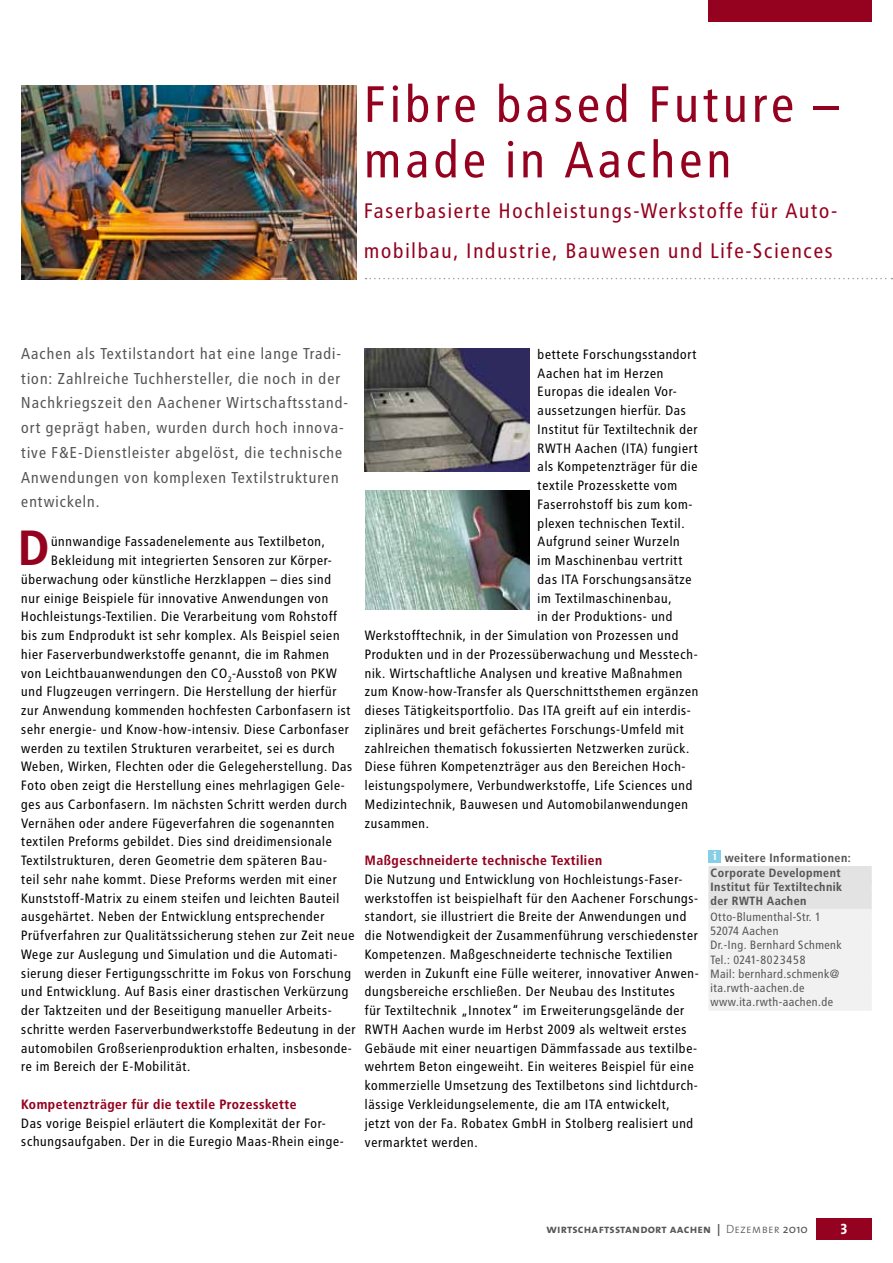
<style>
.page{position:relative;width:893px;height:1263px;background:#fff}
.page>*{position:absolute;margin:0;border:0;box-sizing:border-box;transform-origin:0 0}
.t1{font:51px/55.5px "Transit";letter-spacing:.05em;color:#94021f}
.t2{font:700 49.35px "Transit";color:#94021f}
.t3{font:21px/40.5px "Transit";letter-spacing:.05em;color:#94021f}
.t4{font:15.75px/24.8px "Transit";letter-spacing:.03em;color:#565655}
.t5{font:15px "The Mix Bold Caps";color:#fff}
.t6{font:13.5px/18.8px "Transit";letter-spacing:.02em;color:#000}
.t7{font:700 13.5px "Transit";letter-spacing:.02em;color:#94021f}
.t8{font:12px/14.2px "Transit";color:#565655}
.t9{font:700 12px/14.2px "Transit";letter-spacing:.02em;color:#565655}
.t10{font:12px "The Mix Bold Caps";letter-spacing:.015em;color:#565655}
.s1{font-family:"The Mix Light Caps"}
.s2{font-family:"The Mix"}
</style>
<div class="page">
<div style="left:816px;top:1218px;width:56px;height:21px;background:#94021f"></div>
<div style="left:708px;top:0;width:164px;height:21px;background:#94021f"></div>
<svg style="left:366px;top:278px;width:526px;height:1px"></svg>
<div style="left:708px;top:866px;width:164px;height:16px;background:#e3e3e3"></div>
<div style="left:708px;top:880px;width:164px;height:17px;background:#e3e3e3"></div>
<div style="left:708px;top:894px;width:164px;height:17px;background:#e3e3e3"></div>
<div style="left:708px;top:909px;width:164px;height:16px;background:#f1f1f1"></div>
<div style="left:708px;top:923px;width:164px;height:16px;background:#f1f1f1"></div>
<div style="left:708px;top:937px;width:164px;height:17px;background:#f1f1f1"></div>
<div style="left:708px;top:951px;width:164px;height:17px;background:#f1f1f1"></div>
<div style="left:708px;top:966px;width:164px;height:16px;background:#f1f1f1"></div>
<div style="left:708px;top:980px;width:164px;height:16px;background:#f1f1f1"></div>
<div style="left:708px;top:994px;width:164px;height:17px;background:#f1f1f1"></div>
<div style="left:708px;top:850px;width:13px;height:12px;background:#87cfe6"></div>
<img style="left:21px;top:85px;width:335px;height:195px">
<img style="left:365px;top:349px;width:164px;height:122px">
<img style="left:366px;top:490px;width:163px;height:119px">
<h1 class="t1" style="left:364px;top:77px;width:476px">Fibre based Future – made in Aachen</h1>
<h3 class="t3" style="left:364px;top:190px;width:475px">Faserbasierte Hochleistungs-Werkstoffe für Auto&shy;mobilbau, Industrie, Bauwesen und Life-Sciences</h3>
<p class="t4" style="left:21px;top:341px;width:329px">Aachen als Textilstandort hat eine lange Tradi&shy;tion: Zahlreiche Tuchhersteller, die noch in der Nachkriegszeit den Aachener Wirtschaftsstand&shy;ort geprägt haben, wurden durch hoch innova&shy;tive F&amp;E-Dienstleister abgelöst, die technische Anwendungen von komplexen Textilstrukturen entwickeln.</p>
<h2 class="t2" style="left:18px;top:518px;width:34px">D</h2>
<p class="t6" style="left:51px;top:532px;width:276px">ünnwandige Fassadenelemente aus Textilbeton,</p>
<p class="t6" style="left:51px;top:551px;width:283px">Bekleidung mit integrierten Sensoren zur Körper-</p>
<p class="t6" style="left:21px;top:570px;width:312px">überwachung oder künstliche Herzklappen – dies sind</p>
<p class="t6" style="left:21px;top:589px;width:309px">nur einige Beispiele für innovative Anwendungen von</p>
<p class="t6" style="left:21px;top:607px;width:318px">Hochleistungs-Textilien. Die Verarbeitung vom Rohstoff</p>
<p class="t6" style="left:21px;top:626px;width:320px">bis zum Endprodukt ist sehr komplex. Als Beispiel seien</p>
<p class="t6" style="left:21px;top:645px;width:310px">hier Faserverbundwerkstoffe genannt, die im Rahmen</p>
<p class="t6" style="left:21px;top:664px;width:317px">von Leichtbauanwendungen den CO<sub>2</sub>-Ausstoß von PKW</p>
<p class="t6" style="left:21px;top:682px;width:317px">und Flugzeugen verringern. Die Herstellung der hierfür</p>
<p class="t6" style="left:21px;top:701px;width:331px">zur Anwendung kommenden hochfesten Carbonfasern ist</p>
<p class="t6" style="left:21px;top:720px;width:330px">sehr energie- und Know-how-intensiv. Diese Carbonfaser</p>
<p class="t6" style="left:21px;top:739px;width:315px">werden zu textilen Strukturen verarbeitet, sei es durch</p>
<p class="t6" style="left:21px;top:757px;width:333px">Weben, Wirken, Flechten oder die Gelegeherstellung. Das</p>
<p class="t6" style="left:21px;top:776px;width:326px">Foto oben zeigt die Herstellung eines mehrlagigen Gele-</p>
<p class="t6" style="left:21px;top:795px;width:328px">ges aus Carbonfasern. Im nächsten Schritt werden durch</p>
<p class="t6" style="left:21px;top:814px;width:315px">Vernähen oder andere Fügeverfahren die sogenannten</p>
<p class="t6" style="left:21px;top:832px;width:313px">textilen Preforms gebildet. Dies sind dreidimensionale</p>
<p class="t6" style="left:21px;top:851px;width:308px">Textilstrukturen, deren Geometrie dem späteren Bau-</p>
<p class="t6" style="left:21px;top:870px;width:318px">teil sehr nahe kommt. Diese Preforms werden mit einer</p>
<p class="t6" style="left:21px;top:889px;width:320px">Kunststoff-Matrix zu einem steifen und leichten Bauteil</p>
<p class="t6" style="left:21px;top:907px;width:305px">ausgehärtet. Neben der Entwicklung entsprechender</p>
<p class="t6" style="left:21px;top:926px;width:335px">Prüfverfahren zur Qualitätssicherung stehen zur Zeit neue</p>
<p class="t6" style="left:21px;top:945px;width:318px">Wege zur Auslegung und Simulation und die Automati-</p>
<p class="t6" style="left:21px;top:964px;width:332px">sierung dieser Fertigungsschritte im Fokus von Forschung</p>
<p class="t6" style="left:21px;top:982px;width:329px">und Entwicklung. Auf Basis einer drastischen Verkürzung</p>
<p class="t6" style="left:21px;top:1001px;width:313px">der Taktzeiten und der Beseitigung manueller Arbeits-</p>
<p class="t6" style="left:21px;top:1020px;width:336px">schritte werden Faserverbundwerkstoffe Bedeutung in der</p>
<p class="t6" style="left:21px;top:1039px;width:333px">automobilen Großserienproduktion erhalten, insbesonde-</p>
<p class="t6" style="left:21px;top:1057px;width:171px">re im Bereich der E-Mobilität.</p>
<p class="t7" style="left:21px;top:1096px;width:277px">Kompetenzträger für die textile Prozesskette</p>
<p class="t6" style="left:21px;top:1114px;width:325px">Das vorige Beispiel erläutert die Komplexität der For&shy;schungsaufgaben. Der in die Euregio Maas-Rhein einge-</p>
<p class="t6" style="left:538px;top:345px;width:161px">bettete Forschungsstandort</p>
<p class="t6" style="left:538px;top:364px;width:128px">Aachen hat im Herzen</p>
<p class="t6" style="left:538px;top:382px;width:141px">Europas die idealen Vor-</p>
<p class="t6" style="left:538px;top:401px;width:150px">aussetzungen hierfür. Das</p>
<p class="t6" style="left:538px;top:420px;width:162px">Institut für Textiltechnik der</p>
<p class="t6" style="left:538px;top:439px;width:162px">RWTH Aachen (ITA) fungiert</p>
<p class="t6" style="left:538px;top:457px;width:162px">als Kompetenzträger für die</p>
<p class="t6" style="left:538px;top:476px;width:142px">textile Prozesskette vom</p>
<p class="t6" style="left:538px;top:495px;width:157px">Faserrohstoff bis zum kom-</p>
<p class="t6" style="left:538px;top:514px;width:149px">plexen technischen Textil.</p>
<p class="t6" style="left:538px;top:532px;width:144px">Aufgrund seiner Wurzeln</p>
<p class="t6" style="left:538px;top:551px;width:147px">im Maschinenbau vertritt</p>
<p class="t6" style="left:538px;top:570px;width:156px">das ITA Forschungsansätze</p>
<p class="t6" style="left:538px;top:589px;width:136px">im Textilmaschinenbau,</p>
<p class="t6" style="left:538px;top:607px;width:137px">in der Produktions- und</p>
<p class="t6" style="left:365px;top:626px;width:315px">Werkstofftechnik, in der Simulation von Prozessen und</p>
<p class="t6" style="left:365px;top:645px;width:335px">Produkten und in der Prozessüberwachung und Messtech-</p>
<p class="t6" style="left:365px;top:664px;width:319px">nik. Wirtschaftliche Analysen und kreative Maßnahmen</p>
<p class="t6" style="left:365px;top:682px;width:336px">zum Know-how-Transfer als Querschnittsthemen ergänzen</p>
<p class="t6" style="left:365px;top:701px;width:328px">dieses Tätigkeitsportfolio. Das ITA greift auf ein interdis-</p>
<p class="t6" style="left:365px;top:720px;width:321px">ziplinäres und breit gefächertes Forschungs-Umfeld mit</p>
<p class="t6" style="left:365px;top:739px;width:327px">zahlreichen thematisch fokussierten Netzwerken zurück.</p>
<p class="t6" style="left:365px;top:757px;width:323px">Diese führen Kompetenzträger aus den Bereichen Hoch-</p>
<p class="t6" style="left:365px;top:776px;width:329px">leistungspolymere, Verbundwerkstoffe, Life Sciences und</p>
<p class="t6" style="left:365px;top:795px;width:325px">Medizintechnik, Bauwesen und Automobilanwendungen</p>
<p class="t6" style="left:365px;top:814px;width:66px">zusammen.</p>
<p class="t7" style="left:365px;top:852px;width:239px">Maßgeschneiderte technische Textilien</p>
<p class="t6" style="left:365px;top:870px;width:336px">Die Nutzung und Entwicklung von Hochleistungs-Faser&shy;werkstoffen ist beispielhaft für den Aachener Forschungs&shy;standort, sie illustriert die Breite der Anwendungen und die Notwendigkeit der Zusammenführung verschiedenster Kompetenzen. Maßgeschneiderte technische Textilien werden in Zukunft eine Fülle weiterer, innovativer Anwen&shy;dungsbereiche erschließen. Der Neubau des Institutes<br>für Textiltechnik „Innotex“ im Erweiterungsgelände der RWTH Aachen wurde im Herbst 2009 als weltweit erstes Gebäude mit einer neuartigen Dämmfassade aus textilbe&shy;wehrtem Beton eingeweiht. Ein weiteres Beispiel für eine kommerzielle Umsetzung des Textilbetons sind lichtdurch&shy;lässige Verkleidungselemente, die am ITA entwickelt, jetzt von der Fa. Robatex GmbH in Stolberg realisiert und vermarktet werden.</p>
<p class="t9" style="left:710px;top:851px;width:142px"><sup>i</sup> weitere Informationen:<br>Corporate Development<br>Institut für Textiltechnik der RWTH Aachen</p>
<p class="t8" style="left:710px;top:910px;width:133px">Otto-Blumenthal-Str. 1<br>52074 Aachen<br>Dr.-Ing. Bernhard Schmenk<br>Tel.: 0241-8023458<br>Mail: bernhard.schmenk@ ita.rwth-aachen.de www.ita.rwth-aachen.de</p>
<p class="t10" style="left:546px;top:1219px;width:263px">wirtschaftsstandort aachen | <span class="s1">Dezember</span> <span class="s2">2010</span></p>
<p class="t5" style="left:840px;top:1217px;width:9px">3</p>
</div>
